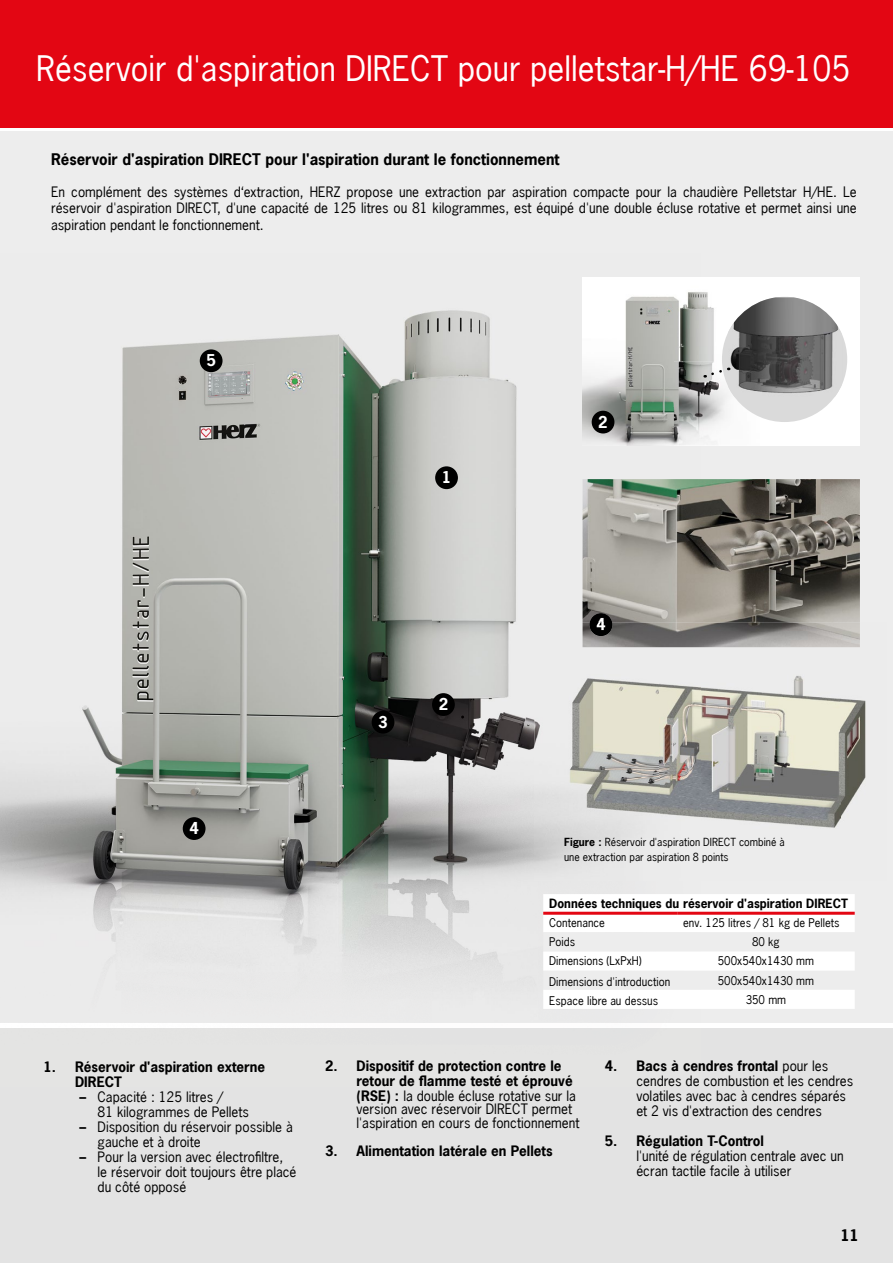
<style>
.page{position:relative;width:893px;height:1263px;background:#fff}
.page>*{position:absolute;margin:0;border:0;box-sizing:border-box;transform-origin:0 0}
.t1{font:33px "News Gothic LT";color:#fff}
.t2{font:700 15.3px "News Gothic LT";color:#fff}
.t3{font:700 15px "News Gothic LT";color:#000}
.t4{font:13.5px/15px "News Gothic LT";color:#000}
.t5{font:700 13.5px/15px "News Gothic LT";color:#000}
.t6{font:700 12px "News Gothic LT";color:#000}
.t7{font:11.25px "News Gothic LT";color:#000}
.t8{font:10.5px/15px "News Gothic LT";color:#000}
.s1{font-weight:700}
.s2{font-weight:400}
</style>
<div class="page">
<div style="left:0;top:0;width:893px;height:128px;background:#e30613"></div>
<div style="left:0;top:132px;width:893px;height:1131px;background:#ededed"></div>
<div style="left:0;top:1028px;width:893px;height:235px;background:#e3e3e3"></div>
<img style="left:0;top:312px;width:431px;height:669px">
<img style="left:431px;top:277px;width:152px;height:387px">
<img style="left:431px;top:664px;width:103px;height:317px">
<div style="left:0;top:1023px;width:701px;height:5px;background:#fefdfd"></div>
<div style="left:435px;top:466px;width:23px;height:23px;background:#000;border-radius:50%"></div>
<div style="left:432px;top:693px;width:23px;height:23px;background:#000;border-radius:50%"></div>
<div style="left:372px;top:711px;width:22px;height:22px;background:#000;border-radius:50%"></div>
<div style="left:183px;top:817px;width:23px;height:23px;background:#000;border-radius:50%"></div>
<div style="left:200px;top:349px;width:23px;height:23px;background:#000;border-radius:50%"></div>
<img style="left:583px;top:479px;width:277px;height:168px">
<img style="left:590px;top:613px;width:22px;height:8px">
<div style="left:590px;top:613px;width:22px;height:23px;background:#000;border-radius:50%"></div>
<div style="left:583px;top:277px;width:277px;height:169px;background:#fff"></div>
<img style="left:583px;top:292px;width:181px;height:154px">
<svg style="left:722px;top:297px;width:125px;height:125px;background:#8a8a8a"></svg>
<img style="left:730px;top:297px;width:46px;height:32px">
<svg style="left:705px;top:367px;width:24px;height:11px"></svg>
<div style="left:592px;top:411px;width:22px;height:22px;background:#000;border-radius:50%"></div>
<img style="left:659px;top:647px;width:181px;height:181px">
<img style="left:840px;top:623px;width:26px;height:196px">
<img style="left:534px;top:623px;width:125px;height:250px">
<svg style="left:597px;top:622px;width:8px;height:8px"></svg>
<svg style="left:543px;top:894px;width:312px;height:115px"></svg>
<hr style="left:543px;top:912px;width:134px;height:3px;background:#e30613">
<hr style="left:677px;top:912px;width:178px;height:3px;background:#e30613">
<h1 class="t1" style="left:36px;top:47px;width:816px">Réservoir d'aspiration DIRECT pour pelletstar-H/HE 69-105</h1>
<p class="t3" style="left:51px;top:149px;width:510px">Réservoir d'aspiration DIRECT pour l'aspiration durant le fonctionnement</p>
<p class="t4" style="left:51px;top:184px;width:807px;line-height:16.2px;text-align:justify">En complément des systèmes d‘extraction, HERZ propose une extraction par aspiration compacte pour la chaudière Pelletstar H/HE. Le réservoir d'aspiration DIRECT, d'une capacité de 125 litres ou 81 kilogrammes, est équipé d'une double écluse rotative et permet ainsi une aspiration pendant le fonctionnement.</p>
<p class="t2" style="left:206px;top:350px;width:11px">5</p>
<p class="t2" style="left:442px;top:467px;width:11px">1</p>
<p class="t2" style="left:598px;top:412px;width:11px">2</p>
<p class="t2" style="left:378px;top:712px;width:11px">3</p>
<p class="t2" style="left:439px;top:694px;width:11px">2</p>
<p class="t2" style="left:596px;top:614px;width:11px">4</p>
<p class="t2" style="left:189px;top:818px;width:11px">4</p>
<p class="t5" style="left:75px;top:1059px;width:192px;text-indent:-31px">1. Réservoir d'aspiration externe<br>DIRECT</p>
<p class="t4" style="left:98px;top:1089px;width:153px;text-indent:-18px"><span class="s1">–</span> Capacité : 125 litres /<br>81 kilogrammes de Pellets</p>
<p class="t4" style="left:98px;top:1119px;width:197px;text-indent:-18px"><span class="s1">–</span> Disposition du réservoir possible à gauche et à droite</p>
<p class="t4" style="left:98px;top:1149px;width:200px;text-indent:-18px"><span class="s1">–</span> Pour la version avec électrofiltre,<br>le réservoir doit toujours être placé du côté opposé</p>
<p class="t8" style="left:564px;top:834px;width:222px"><span class="s1">Figure :</span> Réservoir d'aspiration DIRECT combiné à une extraction par aspiration 8 points</p>
<p class="t6" style="left:549px;top:895px;width:300px">Données techniques du réservoir d'aspiration DIRECT</p>
<p class="t7" style="left:549px;top:916px;width:57px">Contenance</p>
<p class="t7" style="left:683px;top:916px;width:158px">env. 125 litres / 81 kg de Pellets</p>
<p class="t7" style="left:549px;top:935px;width:27px">Poids</p>
<p class="t7" style="left:752px;top:935px;width:29px">80 kg</p>
<p class="t7" style="left:549px;top:954px;width:94px">Dimensions (LxPxH)</p>
<p class="t7" style="left:718px;top:954px;width:98px">500x540x1430 mm</p>
<p class="t7" style="left:549px;top:974px;width:123px">Dimensions d'introduction</p>
<p class="t7" style="left:718px;top:973px;width:98px">500x540x1430 mm</p>
<p class="t7" style="left:549px;top:993px;width:110px">Espace libre au dessus</p>
<p class="t7" style="left:746px;top:992px;width:42px">350 mm</p>
<p class="t5" style="left:357px;top:1058px;width:221px;text-indent:-31px">2. Dispositif de protection contre le retour de flamme testé et éprouvé (RSE) : <span class="s2">la double écluse rotative sur la</span></p>
<p class="t4" style="left:357px;top:1102px;width:225px;line-height:13.5px">version avec réservoir DIRECT permet l'aspiration en cours de fonctionnement</p>
<p class="t5" style="left:325px;top:1143px;width:229px">3. Alimentation latérale en Pellets</p>
<p class="t4" style="left:636px;top:1059px;width:218px;text-indent:-31px"><span class="s1">4. Bacs à cendres frontal</span> pour les cendres de combustion et les cendres volatiles avec bac à cendres séparés et 2 vis d'extraction des cendres</p>
<p class="t5" style="left:605px;top:1134px;width:161px">5. Régulation T-Control</p>
<p class="t4" style="left:636px;top:1149px;width:209px">l'unité de régulation centrale avec un écran tactile facile à utiliser</p>
<p class="t3" style="left:841px;top:1225px;width:20px">11</p>
</div>
